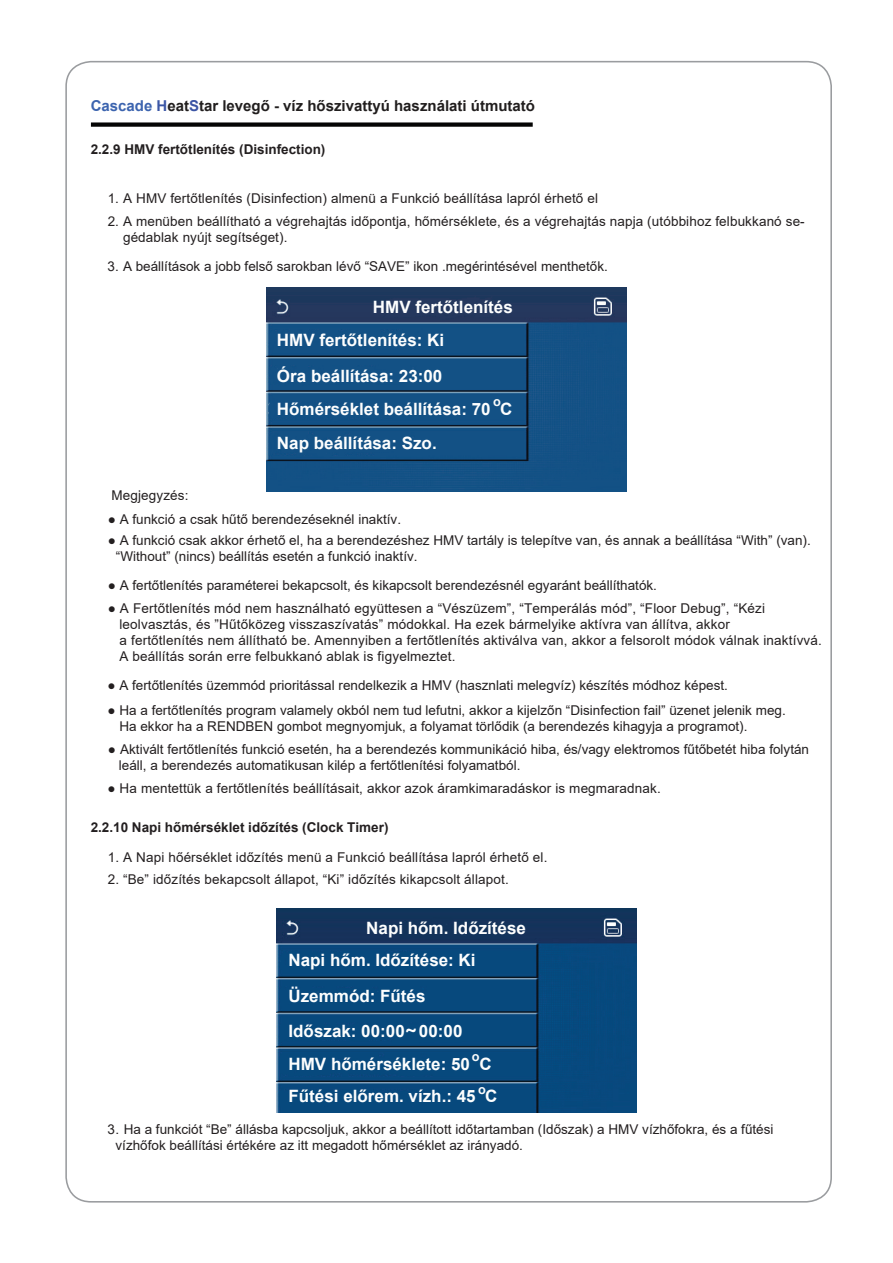
<style>
.page{position:relative;width:893px;height:1263px;background:#fff}
.page>*{position:absolute;margin:0;border:0;box-sizing:border-box;transform-origin:0 0}
.t1{font:700 28.35px "Arial";color:#fff}
.t2{font:700 16.95px/32.2px "Arial";color:#fdfefe}
.t3{font:700 15px "Arial";color:#211e1e}
.t4{font:13.5px/16.2px "Arial";color:#231f20}
.t5{font:700 13.5px "Arial";color:#231f20}
.t6{font:700 12.75px "Arial";color:#fafbfb}
.s1{color:#3c64af}
.s2{color:#3b56a5}
.s3{color:#3b54a4}
</style>
<div class="page">
<div style="left:91px;top:122px;width:442px;height:5px;background:#050504"></div>
<img style="left:266px;top:288px;width:360px;height:204px">
<img style="left:277px;top:908px;width:360px;height:204px">
<p class="t3" style="left:91px;top:96px;width:446px"><span class="s1">Cascade</span> <span class="s2">H</span>eat<span class="s3">S</span>tar levegő - víz hőszivattyú használati útmutató</p>
<p class="t5" style="left:91px;top:140px;width:236px">2.2.9 HMV fertőtlenítés (Disinfection)</p>
<p class="t4" style="left:108px;top:191px;width:492px">1. A HMV fertőtlenítés (Disinfection) almenü a Funkció beállítása lapról érhető el</p>
<p class="t4" style="left:524px;top:191px;width:5px">.</p>
<p class="t4" style="left:123px;top:213px;width:683px;text-indent:-15px">2. A menüben beállítható a végrehajtás időpontja, hőmérséklete, és a végrehajtás napja (utóbbihoz felbukkanó se&shy;gédablak nyújt segítséget).</p>
<p class="t4" style="left:108px;top:258px;width:502px">3. A beállítások a jobb felső sarokban lévő “SAVE” ikon .megérintésével menthetők.</p>
<p class="t2" style="left:277px;top:291px;width:237px;text-indent:96px">HMV fertőtlenítés<br>HMV fertőtlenítés: Ki</p>
<p class="t2" style="left:277px;top:359px;width:237px;line-height:33.8px">Óra beállítása: 23:00<br>Hőmérséklet beállítása: 70 C</p>
<p class="t6" style="left:493px;top:392px;width:9px">o</p>
<p class="t2" style="left:277px;top:427px;width:161px">Nap beállítása: Szo.</p>
<p class="t4" style="left:112px;top:487px;width:78px">Megjegyzés:</p>
<p class="t4" style="left:108px;top:511px;width:295px">● A funkció a csak hűtő berendezéseknél inaktív.</p>
<p class="t4" style="left:116px;top:532px;width:696px;text-indent:-8px">● A funkció csak akkor érhető el, ha a berendezéshez HMV tartály is telepítve van, és annak a beállítása “With” (van). “Without” (nincs) beállítás esetén a funkció inaktív.</p>
<p class="t4" style="left:108px;top:577px;width:551px">● A fertőtlenítés paraméterei bekapcsolt, és kikapcsolt berendezésnél egyaránt beállíthatók.</p>
<p class="t4" style="left:119px;top:600px;width:704px;text-indent:-12px">● A Fertőtlenítés mód nem használható együttesen a “Vészüzem”, “Temperálás mód”, “Floor Debug”, “Kézi leolvasztás, és ”Hűtőközeg visszaszívatás” módokkal. Ha ezek bármelyike aktívra van állítva, akkor<br>a fertőtlenítés nem állítható be. Amennyiben a fertőtlenítés aktiválva van, akkor a felsorolt módok válnak inaktívvá.<br>A beállítás során erre felbukkanó ablak is figyelmeztet.</p>
<p class="t4" style="left:107px;top:677px;width:622px">● A fertőtlenítés üzemmód prioritással rendelkezik a HMV (hasznlati melegvíz) készítés módhoz képest.</p>
<p class="t4" style="left:119px;top:702px;width:668px;text-indent:-12px">● Ha a fertőtlenítés program valamely okból nem tud lefutni, akkor a kijelzőn “Disinfection fail” üzenet jelenik meg.<br>Ha ekkor ha a RENDBEN gombot megnyomjuk, a folyamat törlődik (a berendezés kihagyja a programot).</p>
<p class="t4" style="left:119px;top:741px;width:692px;text-indent:-11px">● Aktivált fertőtlenítés funkció esetén, ha a berendezés kommunikáció hiba, és/vagy elektromos fűtőbetét hiba folytán leáll, a berendezés automatikusan kilép a fertőtlenítési folyamatból.</p>
<p class="t4" style="left:107px;top:780px;width:555px">● Ha mentettük a fertőtlenítés beállításait, akkor azok áramkimaradáskor is megmaradnak.</p>
<p class="t5" style="left:91px;top:817px;width:299px">2.2.10 Napi hőmérséklet időzítés (Clock Timer)</p>
<p class="t4" style="left:108px;top:849px;width:441px">1. A Napi hőérséklet időzítés menü a Funkció beállítása lapról érhető el.</p>
<p class="t4" style="left:108px;top:871px;width:402px">2. “Be” időzítés bekapcsolt állapot, “Ki” időzítés kikapcsolt állapot.</p>
<p class="t2" style="left:289px;top:912px;width:239px;text-indent:78px">Napi hőm. Időzítése<br>Napi hőm. Időzítése: Ki</p>
<p class="t2" style="left:289px;top:979px;width:175px;line-height:34.8px">Üzemmód: Fűtés<br>Időszak: 00:00 00:00</p>
<p class="t2" style="left:289px;top:1047px;width:210px">HMV hőmérséklete: 50 C<br>Fűtési előrem. vízh.: 45 C</p>
<h1 class="t1" style="left:406px;top:1019px;width:11px">˜</h1>
<p class="t6" style="left:472px;top:1048px;width:9px">o</p>
<p class="t6" style="left:478px;top:1081px;width:9px">o</p>
<p class="t4" style="left:115px;top:1121px;width:660px;text-indent:-8px">3. Ha a funkciót “Be” állásba kapcsoljuk, akkor a beállított időtartamban (Időszak) a HMV vízhőfokra, és a fűtési vízhőfok beállítási értékére az itt megadott hőmérséklet az irányadó.</p>
</div>
